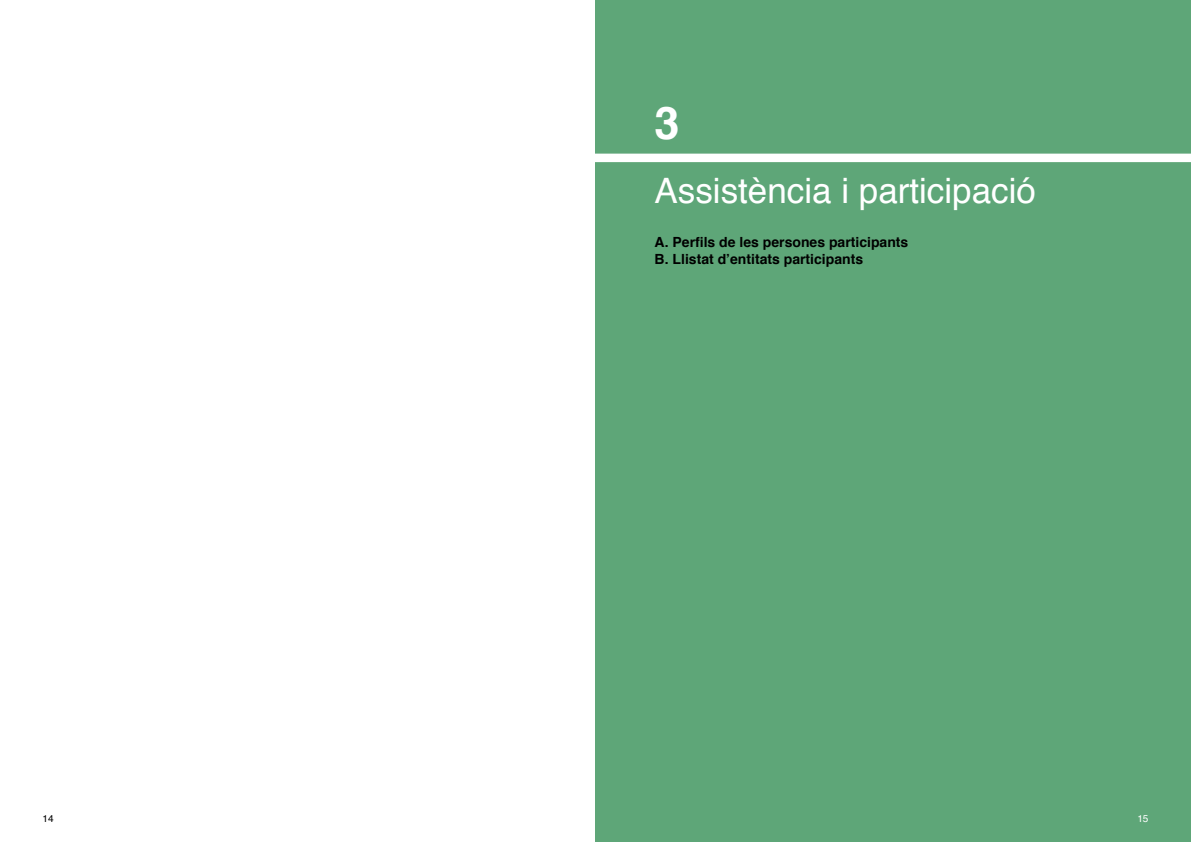
<style>
.page{position:relative;width:1191px;height:842px;background:#fff}
.page>*{position:absolute;margin:0;border:0;box-sizing:border-box;transform-origin:0 0}
.t1{font:700 45px "Helvetica";color:#fff}
.t2{font:35px "Helvetica";color:#fff}
.t3{font:700 14px/16.8px "Helvetica";color:#000}
.t4{font:10px "Helvetica";color:#fff}
.t5{font:10px "Helvetica";color:#000}
</style>
<div class="page">
<div style="left:595px;top:0;width:596px;height:842px;background:#5ea678"></div>
<div style="left:590px;top:154px;width:601px;height:8px;background:#fff"></div>
<p class="t5" style="left:43px;top:811px;width:13px">14</p>
<h1 class="t1" style="left:654px;top:87px;width:27px">3</h1>
<h2 class="t2" style="left:654px;top:164px;width:383px">Assistència i participació</h2>
<p class="t3" style="left:654px;top:234px;width:255px">A. Perfils de les persones participants<br>B. Llistat d’entitats participants</p>
<p class="t4" style="left:1137px;top:811px;width:27px">15 15</p>
</div>
